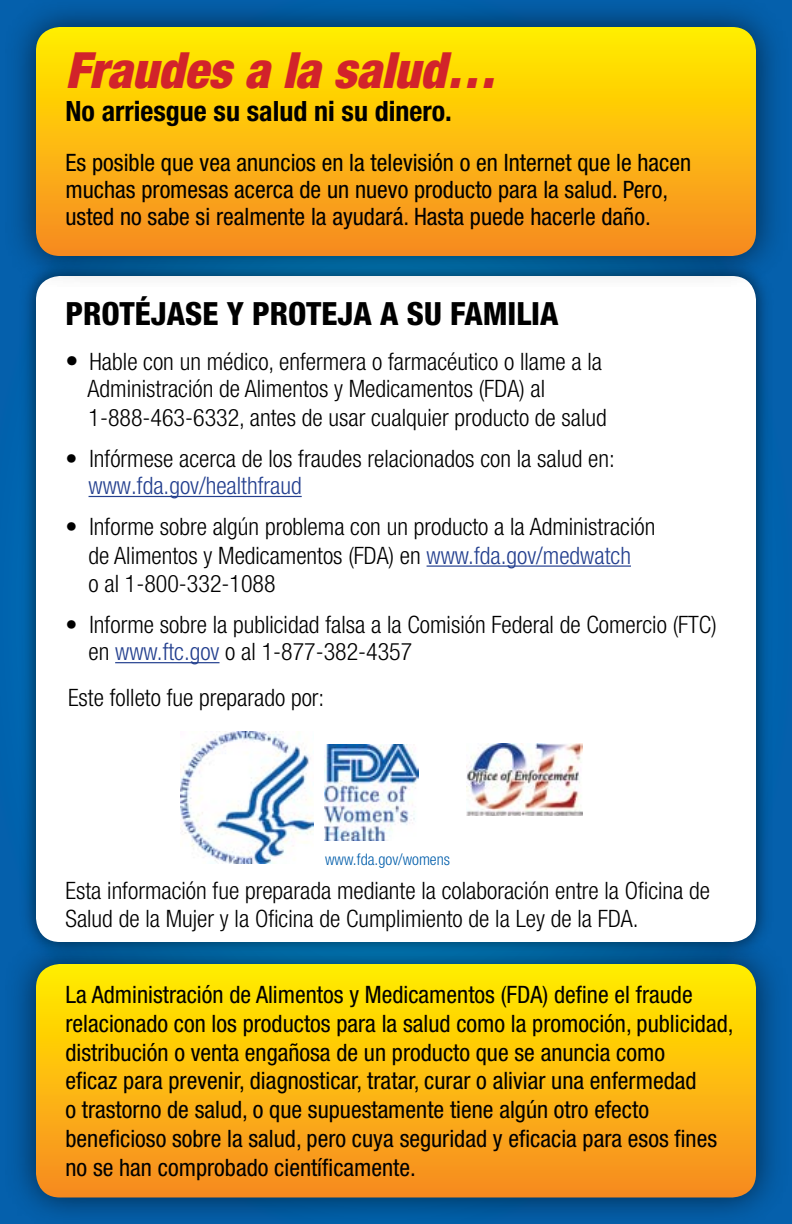
<style>
.page{position:relative;width:792px;height:1224px;background:#0260ac}
.page>*{position:absolute;margin:0;border:0;box-sizing:border-box;transform-origin:0 0}
.t1{font:italic 900 condensed 50px "Helvetica Neue";color:#d2232a}
.t2{font:800 condensed 32px "Helvetica Neue";color:#000}
.t3{font:700 condensed 28px "Helvetica Neue";color:#000}
.t4{font:300 condensed 24px/27.8px "Helvetica Neue";color:#000}
.t5{font:condensed 24px/28.8px "Helvetica Neue";color:#000}
.t6{font:300 condensed 16px "Helvetica Neue";color:#0560ac}
.s1{font-size:26px}
.s2{color:#24408f}
</style>
<div class="page">
<div style="left:5px;top:933px;width:784px;height:291px;background:#000;opacity:.6"></div>
<div style="left:36px;top:964px;width:720px;height:234px;background:linear-gradient(to bottom,#ffef00,#f78923);border-radius:24px"></div>
<div style="left:20px;top:260px;width:754px;height:699px;background:#000;opacity:.6"></div>
<div style="left:36px;top:276px;width:720px;height:666px;background:#fff;border-radius:24px"></div>
<div style="left:5px;top:0;width:784px;height:287px;background:#000;opacity:.6"></div>
<div style="left:36px;top:27px;width:720px;height:229px;background:linear-gradient(to bottom,#ffef00,#f78923);border-radius:24px"></div>
<hr style="left:89px;top:496px;width:213px;height:1px;background:#24408f">
<hr style="left:427px;top:565px;width:204px;height:2px;background:#24408f">
<hr style="left:115px;top:662px;width:105px;height:1px;background:#24408f">
<img style="left:467px;top:743px;width:115px;height:73px">
<img style="left:180px;top:731px;width:133px;height:132px">
<img style="left:324px;top:745px;width:95px;height:95px">
<p class="t1" style="left:66px;top:40px;width:432px">Fraudes a la salud…</p>
<p class="t3" style="left:66px;top:94px;width:388px">No arriesgue su salud ni su dinero.</p>
<p class="t5" style="left:66px;top:149px;width:627px;line-height:27px">Es posible que vea anuncios en la televisión o en Internet que le hacen muchas promesas acerca de un nuevo producto para la salud. Pero, usted no sabe si realmente la ayudará. Hasta puede hacerle daño.</p>
<p class="t2" style="left:66px;top:294px;width:495px">PROTÉJASE Y PROTEJA A SU FAMILIA</p>
<p class="t4" style="left:88px;top:348px;width:521px;text-indent:-22px"><span class="s1">•</span> Hable con un médico, enfermera o farmacéutico o llame a la<br>Administración de Alimentos y Medicamentos (FDA) al<br>1-888-463-6332, antes de usar cualquier producto de salud</p>
<p class="t4" style="left:89px;top:445px;width:528px;line-height:27px;text-indent:-23px">• Infórmese acerca de los fraudes relacionados con la salud en: <span class="s2">www.fda.gov/healthfraud</span></p>
<p class="t4" style="left:89px;top:512px;width:568px;line-height:28.8px;text-indent:-23px">• Informe sobre algún problema con un producto a la Administración de Alimentos y Medicamentos (FDA) en <span class="s2">www.fda.gov/medwatch<br></span>o al 1-800-332-1088</p>
<p class="t4" style="left:89px;top:611px;width:630px;line-height:27px;text-indent:-23px">• Informe sobre la publicidad falsa a la Comisión Federal de Comercio (FTC) en <span class="s2">www.ftc.gov</span> o al 1-877-382-4357</p>
<p class="t4" style="left:68px;top:684px;width:258px">Este folleto fue preparado por:</p>
<p class="t6" style="left:325px;top:850px;width:126px">www.fda.gov/womens</p>
<p class="t4" style="left:66px;top:876px;width:646px">Esta información fue preparada mediante la colaboración entre la Oficina de<br>Salud de la Mujer y la Oficina de Cumplimiento de la Ley de la FDA.</p>
<p class="t5" style="left:66px;top:980px;width:670px">La Administración de Alimentos y Medicamentos (FDA) define el fraude relacionado con los productos para la salud como la promoción, publicidad, distribución o venta engañosa de un producto que se anuncia como<br>eficaz para prevenir, diagnosticar, tratar, curar o aliviar una enfermedad<br>o trastorno de salud, o que supuestamente tiene algún otro efecto beneficioso sobre la salud, pero cuya seguridad y eficacia para esos fines no se han comprobado científicamente.</p>
</div>
